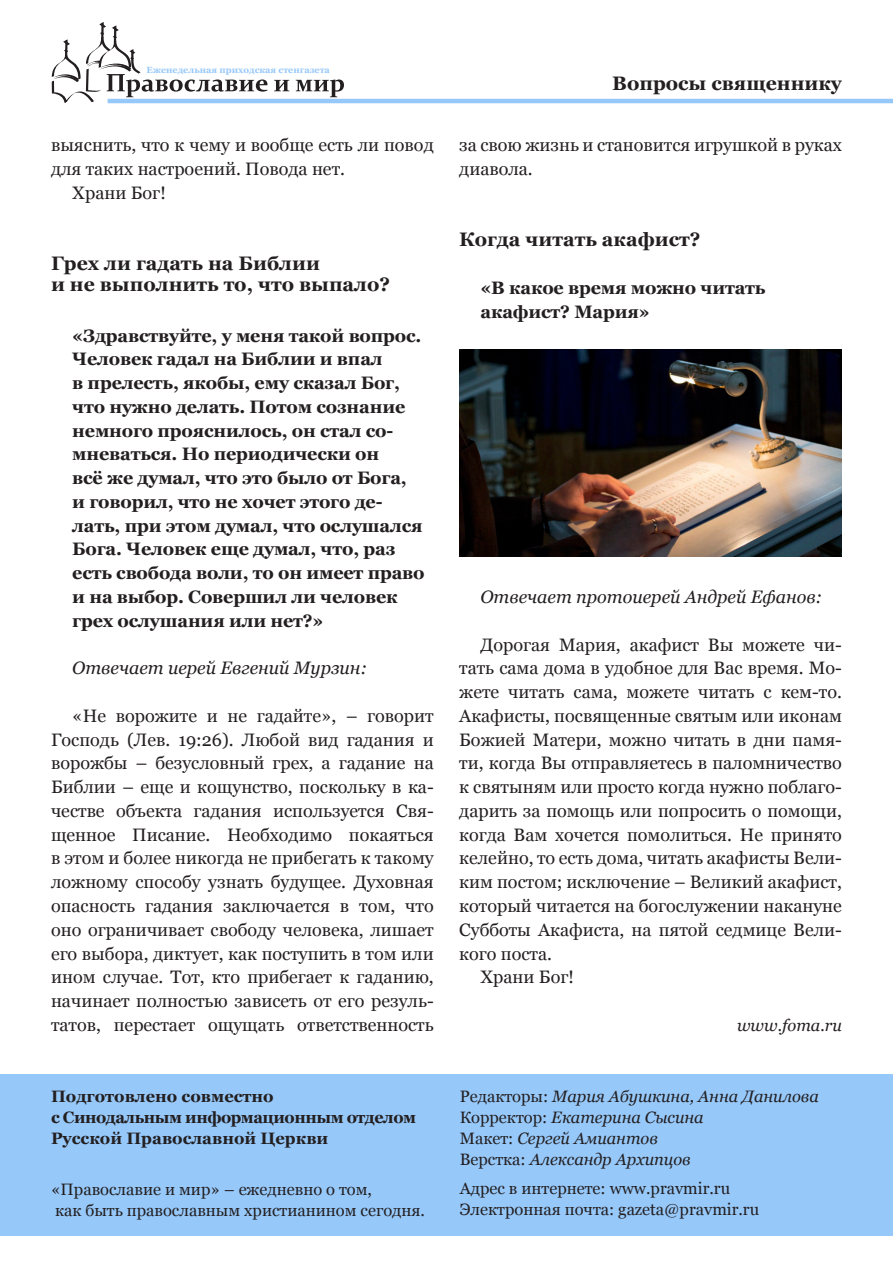
<style>
.page{position:relative;width:893px;height:1263px;background:#fff}
.page>*{position:absolute;margin:0;border:0;box-sizing:border-box;transform-origin:0 0}
.Podzagolovok{font:700 19.5px/21px "Georgia";color:#231f20}
.kolontitul{font:700 19.5px "Georgia";color:#231f20}
.Text{font:18px/23.7px "Georgia";color:#231f20}
.text_vopros{font:700 18px/23.7px "Georgia";letter-spacing:-.01em;color:#231f20}
.text_otvechaet{font:italic 18px "Georgia";color:#231f20}
.t1{font:16.5px/21px "Georgia";color:#231f20}
.Bibliography{font:italic 16.5px/21px "Georgia";color:#231f20}
.t2{font:700 16.5px/21px "Georgia";color:#231f20}
.t3{font:700 9px "Georgia";color:#96c8fa}
.s1{font-style:normal}
</style>
<div class="page">
<div style="left:0;top:1074px;width:893px;height:162px;background:#96c8fa"></div>
<svg style="left:52px;top:22px;width:215px;height:81px"></svg>
<svg style="left:274px;top:80px;width:15px;height:11px"></svg>
<svg style="left:296px;top:79px;width:48px;height:18px"></svg>
<hr style="left:108px;top:99px;width:785px;height:4px;background:#96c8fa">
<img style="left:459px;top:349px;width:383px;height:207px">
<p class="t3" style="left:147px;top:64px;width:185px">Еженедельная приходская стенгазета</p>
<p class="Text" style="left:51px;top:134px;width:384px">выяснить, что к чему и вообще есть ли повод для таких настроений. Повода нет.</p>
<p class="Text" style="left:72px;top:181px;width:95px">Храни Бог!</p>
<p class="Podzagolovok" style="left:51px;top:253px;width:341px">Грех ли гадать на Библии<br>и не выполнить то, что выпало?</p>
<p class="text_vopros" style="left:72px;top:323px;width:354px">«Здравствуйте, у меня такой вопрос.<br>Человек гадал на Библии и впал<br>в прелесть, якобы, ему сказал Бог, что нужно делать. Потом сознание немного прояснилось, он стал со&shy;мневаться. Но периодически он<br>всё же думал, что это было от Бога,<br>и говорил, что не хочет этого де&shy;лать, при этом думал, что ослушался<br>Бога. Человек еще думал, что, раз есть свобода воли, то он имеет право и на выбор. Совершил ли человек грех ослушания или нет?»</p>
<p class="text_otvechaet" style="left:72px;top:657px;width:297px">Отвечает иерей Евгений Мурзин:</p>
<p class="Text" style="left:51px;top:704px;width:384px;text-align:justify;text-indent:21px">«Не ворожите и не гадайте», – говорит Господь (Лев. 19:26). Любой вид гадания и ворожбы – безусловный грех, а гадание на Библии – еще и кощунство, поскольку в ка&shy;честве объекта гадания используется Свя&shy;щенное Писание. Необходимо покаяться в этом и более никогда не прибегать к такому ложному способу узнать будущее. Духовная опасность гадания заключается в том, что оно ограничивает свободу человека, лишает его выбора, диктует, как поступить в том или ином случае. Тот, кто прибегает к гаданию, начинает полностью зависеть от его резуль&shy;татов, перестает ощущать ответственность</p>
<p class="t2" style="left:51px;top:1085px;width:367px">Подготовлено совместно<br>с Синодальным информационным отделом<br>Русской Православной Церкви</p>
<p class="t1" style="left:51px;top:1179px;width:376px">«Православие и мир» – ежедневно о том,<br>как быть православным христианином сегодня.</p>
<p class="kolontitul" style="left:612px;top:71px;width:231px">Вопросы священнику</p>
<p class="Text" style="left:459px;top:134px;width:384px">за свою жизнь и становится игрушкой в руках диавола.</p>
<p class="Podzagolovok" style="left:459px;top:229px;width:243px">Когда читать акафист?</p>
<p class="text_vopros" style="left:480px;top:276px;width:287px">«В какое время можно читать акафист? Мария»</p>
<p class="text_otvechaet" style="left:480px;top:585px;width:344px">Отвечает протоиерей Андрей Ефанов:</p>
<p class="Text" style="left:459px;top:633px;width:384px;text-align:justify;text-indent:21px">Дорогая Мария, акафист Вы можете чи&shy;тать сама дома в удобное для Вас время. Мо&shy;жете читать сама, можете читать с кем-то.<br>Акафисты, посвященные святым или иконам Божией Матери, можно читать в дни памя&shy;ти, когда Вы отправляетесь в паломничество к святыням или просто когда нужно поблаго&shy;дарить за помощь или попросить о помощи, когда Вам хочется помолиться. Не принято келейно, то есть дома, читать акафисты Вели&shy;ким постом; исключение – Великий акафист, который читается на богослужении накануне Субботы Акафиста, на пятой седмице Вели&shy;кого поста.</p>
<p class="Text" style="left:480px;top:966px;width:95px">Храни Бог!</p>
<p class="Bibliography" style="left:737px;top:1015px;width:106px">www.foma.ru</p>
<p class="Bibliography" style="left:460px;top:1086px;width:361px"><span class="s1">Редакторы:</span> Мария Абушкина, Анна Данилова<br><span class="s1">Корректор:</span> Екатерина Сысина<br><span class="s1">Макет:</span> Сергей Амиантов<br><span class="s1">Верстка:</span> Александр Архипцов</p>
<p class="t1" style="left:460px;top:1178px;width:301px">Адрес в интернете: www.pravmir.ru<br>Электронная почта: gazeta@pravmir.ru</p>
</div>
